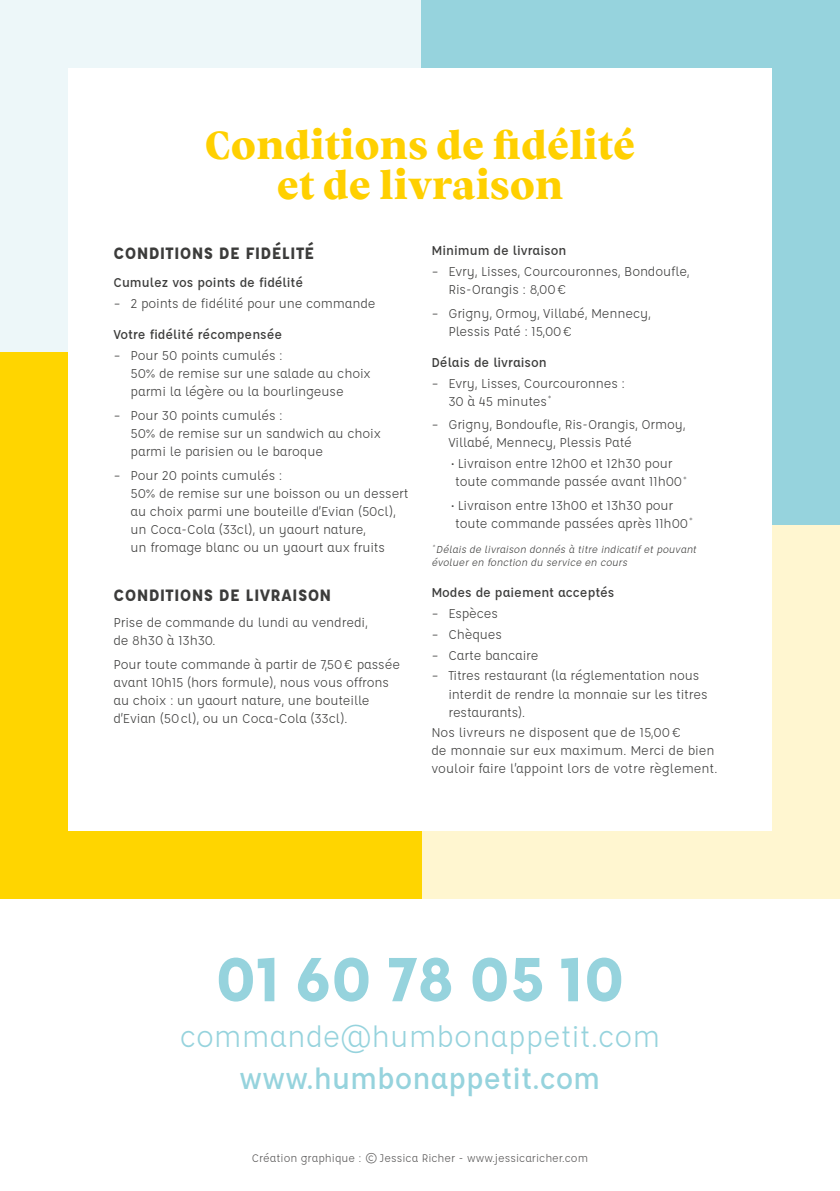
<style>
.page{position:relative;width:840px;height:1191px;background:#fff}
.page>*{position:absolute;margin:0;border:0;box-sizing:border-box;transform-origin:0 0}
.t1{font:700 68px "Affogato";color:#96d3dd}
.t2{font:800 40px/40px "TRY Vesterbro";color:#ffd000;text-align:center}
.t3{font:32px "Affogato";color:#96d3dd}
.t4{font:500 32px "Affogato";color:#96d3dd}
.t5{font:700 18px "Affogato";letter-spacing:.01em;color:#3c3c3b}
.t6{font:14px/18px "Affogato";letter-spacing:-.01em;color:#3c3c3b}
.t7{font:500 14px "Affogato";color:#3c3c3b}
.t8{font:12px "Affogato";color:#555454}
.t9{font:italic 11px/13.2px "Affogato";color:#3c3c3b}
</style>
<div class="page">
<div style="left:0;top:0;width:421px;height:353px;background:#edf7f9"></div>
<div style="left:421px;top:524px;width:418px;height:375px;background:#fff6d0"></div>
<div style="left:0;top:353px;width:421px;height:546px;background:#ffd500"></div>
<div style="left:421px;top:0;width:418px;height:524px;background:#96d3dd"></div>
<div style="left:68px;top:68px;width:703px;height:763px;background:#fff"></div>
<h2 class="t2" style="left:204px;top:125px;width:432px">Conditions de fidélité et de livraison</h2>
<p class="t5" style="left:113px;top:241px;width:202px">CONDITIONS DE FIDÉLITÉ</p>
<p class="t7" style="left:113px;top:274px;width:191px">Cumulez vos points de fidélité</p>
<p class="t6" style="left:113px;top:294px;width:263px">– 2 points de fidélité pour une commande</p>
<p class="t7" style="left:113px;top:326px;width:170px">Votre fidélité récompensée</p>
<p class="t6" style="left:130px;top:346px;width:241px;text-indent:-17px">– Pour 50 points cumulés :<br>50% de remise sur une salade au choix parmi la légère ou la bourlingeuse</p>
<p class="t6" style="left:130px;top:406px;width:252px;text-indent:-17px">– Pour 30 points cumulés :<br>50% de remise sur un sandwich au choix parmi le parisien ou le baroque</p>
<p class="t6" style="left:130px;top:466px;width:279px;text-indent:-17px">– Pour 20 points cumulés :<br>50% de remise sur une boisson ou un dessert au choix parmi une bouteille d’Evian (50cl), un Coca-Cola (33cl), un yaourt nature,<br>un fromage blanc ou un yaourt aux fruits</p>
<p class="t5" style="left:113px;top:583px;width:219px">CONDITIONS DE LIVRAISON</p>
<p class="t6" style="left:113px;top:614px;width:255px">Prise de commande du lundi au vendredi, de 8h30 à 13h30.</p>
<p class="t6" style="left:113px;top:655px;width:288px">Pour toute commande à partir de 7,50€ passée avant 10h15 (hors formule), nous vous offrons au choix : un yaourt nature, une bouteille d’Evian (50cl), ou un Coca-Cola (33cl).</p>
<p class="t7" style="left:431px;top:242px;width:136px">Minimum de livraison</p>
<p class="t6" style="left:448px;top:262px;width:242px;text-indent:-17px">– Evry, Lisses, Courcouronnes, Bondoufle,<br>Ris-Orangis : 8,00€</p>
<p class="t6" style="left:448px;top:304px;width:204px;text-indent:-17px">– Grigny, Ormoy, Villabé, Mennecy,<br>Plessis Paté : 15,00€</p>
<p class="t7" style="left:431px;top:353px;width:117px">Délais de livraison</p>
<p class="t6" style="left:448px;top:374px;width:178px;text-indent:-17px">– Evry, Lisses, Courcouronnes :<br>30 à 45 minutes<sup>*</sup></p>
<p class="t6" style="left:448px;top:416px;width:238px;text-indent:-17px">– Grigny, Bondoufle, Ris-Orangis, Ormoy,<br>Villabé, Mennecy, Plessis Paté</p>
<p class="t6" style="left:451px;top:454px;width:237px">• Livraison entre 12h00 et 12h30 pour toute commande passée avant 11h00<sup>*</sup></p>
<p class="t6" style="left:451px;top:496px;width:243px">• Livraison entre 13h00 et 13h30 pour toute commande passées après 11h00<sup>*</sup></p>
<p class="t9" style="left:431px;top:542px;width:269px"><sup>*</sup>Délais de livraison donnés à titre indicatif et pouvant évoluer en fonction du service en cours</p>
<p class="t7" style="left:431px;top:584px;width:184px">Modes de paiement acceptés</p>
<p class="t6" style="left:431px;top:604px;width:68px">– Espèces</p>
<p class="t6" style="left:431px;top:625px;width:72px">– Chèques</p>
<p class="t6" style="left:431px;top:646px;width:109px">– Carte bancaire</p>
<p class="t6" style="left:448px;top:667px;width:260px;text-indent:-17px">– Titres restaurant (la réglementation nous interdit de rendre la monnaie sur les titres restaurants).</p>
<p class="t6" style="left:431px;top:723px;width:287px">Nos livreurs ne disposent que de 15,00€<br>de monnaie sur eux maximum. Merci de bien vouloir faire l’appoint lors de votre règlement.</p>
<h1 class="t1" style="left:215px;top:935px;width:410px">01 60 78 05 10</h1>
<h3 class="t3" style="left:179px;top:1017px;width:482px">commande@humbonappetit.com</h3>
<h3 class="t4" style="left:239px;top:1058px;width:362px">www.humbonappetit.com</h3>
<p class="t8" style="left:252px;top:1150px;width:337px">Création graphique : ©Jessica Richer - www.jessicaricher.com</p>
</div>
